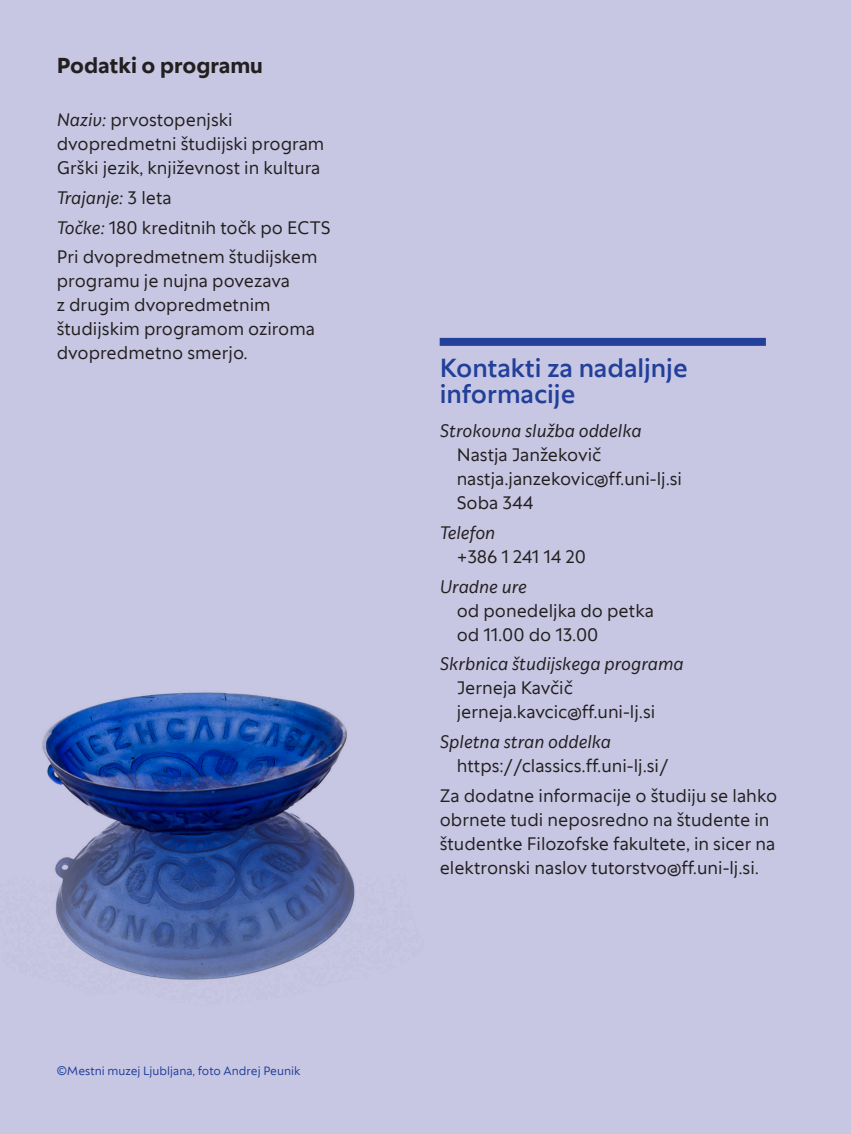
<style>
.page{position:relative;width:851px;height:1134px;background:#fff}
.page>*{position:absolute;margin:0;border:0;box-sizing:border-box;transform-origin:0 0}
.poudark{font:500 26px/26px "Univerza Sans";color:#223f99}
.mednaslov{font:700 22px "Univerza Sans";color:#231f20}
.tekst_leva{font:18px/24px "Univerza Sans";color:#231f20}
.tekst_leva-2{font:italic 18px "Univerza Sans";color:#231f20}
.tekst{font:12px "Univerza Sans";color:#223f99}
.s1{font-style:italic}
.s2{font-style:normal}
</style>
<div class="page">
<div style="left:0;top:0;width:850px;height:1134px;background:#c7c7e3"></div>
<img style="left:42px;top:692px;width:313px;height:288px">
<div style="left:439px;top:338px;width:326px;height:8px;background:#223f99"></div>
<hr style="left:850px;top:0;width:1px;height:1134px;background:#c7c7e3">
<p class="mednaslov" style="left:57px;top:48px;width:208px">Podatki o programu</p>
<p class="tekst_leva" style="left:57px;top:107px;width:269px"><span class="s1">Naziv:</span> prvostopenjski dvopredmetni študijski program<br>Grški jezik, književnost in kultura</p>
<p class="tekst_leva-2" style="left:57px;top:185px;width:116px">Trajanje: <span class="s2">3 leta</span></p>
<p class="tekst_leva" style="left:57px;top:215px;width:275px"><span class="s1">Točke:</span> 180 kreditnih točk po ECTS</p>
<p class="tekst_leva" style="left:57px;top:244px;width:262px">Pri dvopredmetnem študijskem programu je nujna povezava<br>z drugim dvopredmetnim študijskim programom oziroma dvopredmetno smerjo.</p>
<p class="tekst" style="left:57px;top:1062px;width:245px">©Mestni muzej Ljubljana, foto Andrej Peunik</p>
<p class="poudark" style="left:439px;top:354px;width:249px">Kontakti za nadaljnje informacije</p>
<p class="tekst_leva" style="left:456px;top:418px;width:227px;text-indent:-17px"><span class="s1">Strokovna služba oddelka<br></span>Nastja Janžekovič nastja.janzekovic@ff.uni-lj.si<br>Soba 344</p>
<p class="tekst_leva" style="left:456px;top:520px;width:131px;text-indent:-17px"><span class="s1">Telefon<br></span>+386 1 241 14 20</p>
<p class="tekst_leva" style="left:456px;top:573px;width:199px;text-indent:-17px"><span class="s1">Uradne ure<br></span>od ponedeljka do petka od 11.00 do 13.00</p>
<p class="tekst_leva" style="left:456px;top:651px;width:228px;text-indent:-17px"><span class="s1">Skrbnica študijskega programa<br></span>Jerneja Kavčič jerneja.kavcic@ff.uni-lj.si</p>
<p class="tekst_leva" style="left:456px;top:729px;width:213px;text-indent:-17px"><span class="s1">Spletna stran oddelka </span>https://classics.ff.uni-lj.si/</p>
<p class="tekst_leva" style="left:439px;top:782px;width:339px">Za dodatne informacije o študiju se lahko obrnete tudi neposredno na študente in študentke Filozofske fakultete, in sicer na elektronski naslov tutorstvo@ff.uni-lj.si.</p>
</div>
